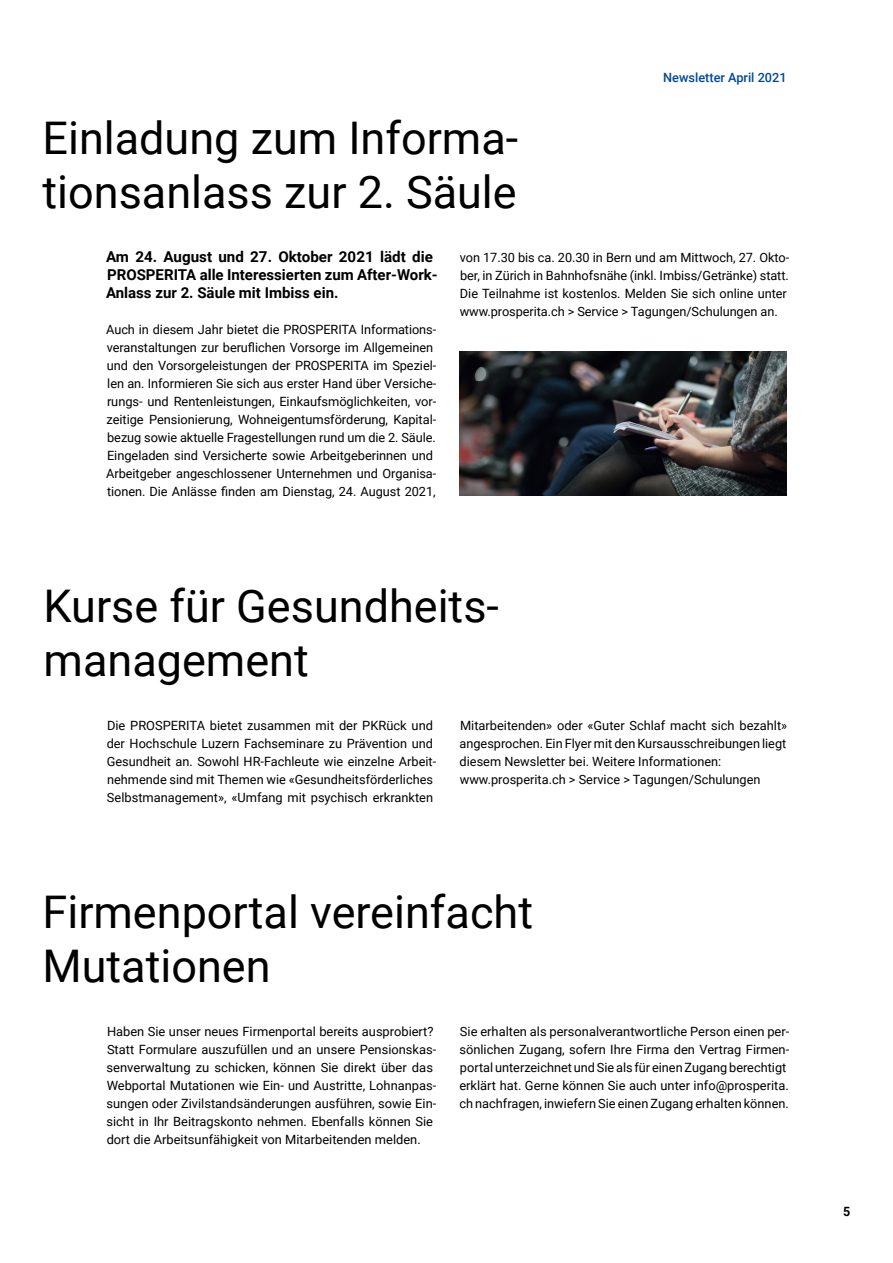
<style>
.page{position:relative;width:893px;height:1263px;background:#fff}
.page>*{position:absolute;margin:0;border:0;box-sizing:border-box;transform-origin:0 0}
.t1{font:45px/54px "Roboto";color:#000}
.t2{font:700 15px/18px "Roboto";color:#000}
.t3{font:12.75px/18px "Roboto";color:#000}
.t4{font:500 12.75px "Roboto";color:#00489a}
.t5{font:700 12.75px "Roboto";color:#000}
</style>
<div class="page">
<img style="left:459px;top:352px;width:328px;height:144px">
<h1 class="t1" style="left:43px;top:109px;width:477px">Einladung zum Informa&shy;tionsanlass zur 2. Säule</h1>
<p class="t4" style="left:663px;top:68px;width:125px">Newsletter April 2021</p>
<p class="t2" style="left:106px;top:247px;width:333px">Am 24. August und 27. Oktober 2021 lädt die<br>PROSPERITA alle Interessierten zum After-Work-<br>Anlass zur 2. Säule mit Imbiss ein.</p>
<p class="t3" style="left:106px;top:320px;width:332px">Auch in diesem Jahr bietet die PROSPERITA Informations&shy;veranstaltungen zur beruflichen Vorsorge im Allgemeinen und den Vorsorgeleistungen der PROSPERITA im Speziel&shy;len an. Informieren Sie sich aus erster Hand über Versiche&shy;rungs- und Rentenleistungen, Einkaufsmöglichkeiten, vor&shy;zeitige Pensionierung, Wohneigentumsförderung, Kapital&shy;bezug sowie aktuelle Fragestellungen rund um die 2. Säule.<br>Eingeladen sind Versicherte sowie Arbeitgeberinnen und Arbeitgeber angeschlossener Unternehmen und Organisa&shy;tionen. Die Anlässe finden am Dienstag, 24. August 2021,</p>
<p class="t3" style="left:460px;top:248px;width:331px">von 17.30 bis ca. 20.30 in Bern und am Mittwoch, 27. Okto&shy;ber, in Zürich in Bahnhofsnähe (inkl. Imbiss/Getränke) statt.<br>Die Teilnahme ist kostenlos. Melden Sie sich online unter www.prosperita.ch &gt; Service &gt; Tagungen/Schulungen an.</p>
<h1 class="t1" style="left:44px;top:577px;width:457px">Kurse für Gesundheits&shy;management</h1>
<p class="t3" style="left:107px;top:716px;width:331px">Die PROSPERITA bietet zusammen mit der PKRück und der Hochschule Luzern Fachseminare zu Prävention und Gesundheit an. Sowohl HR-Fachleute wie einzelne Arbeit&shy;nehmende sind mit Themen wie «Gesundheitsförderliches Selbstmanagement», «Umfang mit psychisch erkrankten</p>
<p class="t3" style="left:460px;top:716px;width:329px">Mitarbeitenden» oder «Guter Schlaf macht sich bezahlt» angesprochen. Ein Flyer mit den Kursausschreibungen liegt diesem Newsletter bei. Weitere Informationen: www.prosperita.ch &gt; Service &gt; Tagungen/Schulungen</p>
<h1 class="t1" style="left:43px;top:883px;width:492px">Firmenportal vereinfacht<br>Mutationen</h1>
<p class="t3" style="left:106px;top:1022px;width:331px">Haben Sie unser neues Firmenportal bereits ausprobiert?<br>Statt Formulare auszufüllen und an unsere Pensionskas&shy;senverwaltung zu schicken, können Sie direkt über das Webportal Mutationen wie Ein- und Austritte, Lohnanpas&shy;sungen oder Zivilstandsänderungen ausführen, sowie Ein&shy;sicht in Ihr Beitragskonto nehmen. Ebenfalls können Sie dort die Arbeitsunfähigkeit von Mitarbeitenden melden.</p>
<p class="t3" style="left:459px;top:1022px;width:331px">Sie erhalten als personalverantwortliche Person einen per&shy;sönlichen Zugang, sofern Ihre Firma den Vertrag Firmen&shy;portal unterzeichnet und Sie als für einen Zugang berechtigt erklärt hat. Gerne können Sie auch unter info@prosperita. ch nachfragen, inwiefern Sie einen Zugang erhalten können.</p>
<p class="t5" style="left:843px;top:1202px;width:9px">5</p>
</div>
